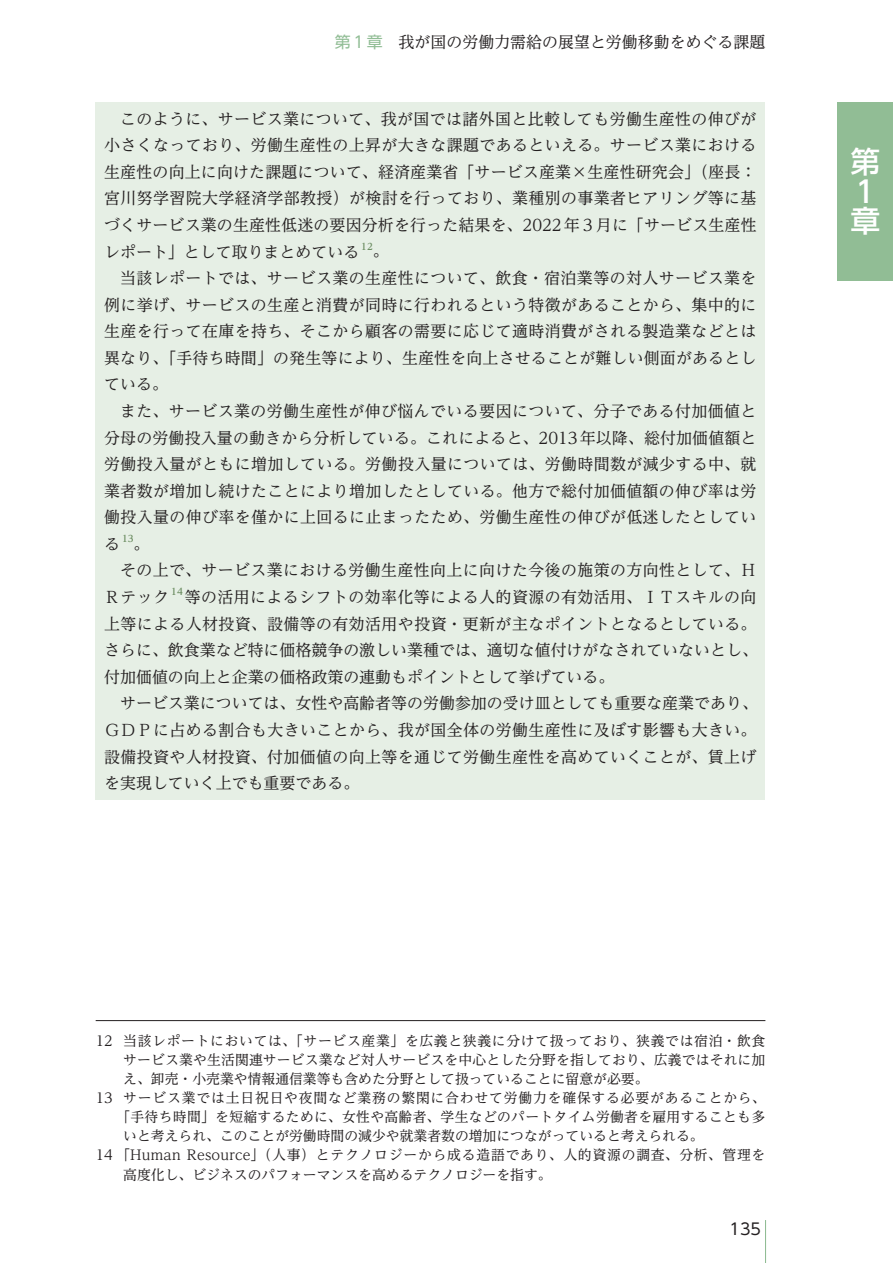
<style>
.page{position:relative;width:893px;height:1263px;background:#fff}
.page>*{position:absolute;margin:0;border:0;box-sizing:border-box;transform-origin:0 0}
.t1{font:500 29.7px/29.7px "UD Shin Go NT Pr 6 N";color:#fff}
.t2{font:15.9px/26.5px "UD Reimin Pr 6 N";letter-spacing:.025em;color:#231f20;text-align:justify}
.t3{font:15.9px "UD Reimin Pr 6 N";color:#231f20}
.t4{font:15.9px "UD Shin Go NT Pr 6 N";color:#231f20}
.t5{font:13.8px "UD Reimin Pr 6 N";letter-spacing:.015em;color:#231f20}
.t6{font:13.8px "UD Reimin Pr 6 N";letter-spacing:.055em;color:#231f20}
.t7{font:13.8px "UD Reimin Pr 6 N";letter-spacing:.05em;color:#231f20}
.t8{font:13.8px "UD Reimin Pr 6 N";letter-spacing:.06em;color:#231f20}
.t9{font:700 9.3px "UD Reimin Pr 6 N";color:#6d8e63}
.s1{font-family:"UD Shin Go NT Pr 6 N";color:#91bd95}
</style>
<div class="page">
<div style="left:96px;top:102px;width:669px;height:697px;background:#e6efe5"></div>
<hr style="left:96px;top:1020px;width:669px;height:1px;background:#231f20">
<hr style="left:765px;top:1220px;width:1px;height:43px;background:#91bd95">
<div style="left:838px;top:102px;width:55px;height:179px;background:#91bd95"></div>
<p class="t3" style="left:335px;top:29px;width:432px"><span class="s1">第１章</span> 我が国の労働力需給の展望と労働移動をめぐる課題</p>
<p class="t2" style="left:104px;top:105px;width:654px;text-indent:16px">このように、サービス業について、我が国では諸外国と比較しても労働生産性の伸びが小さくなっており、労働生産性の上昇が大きな課題であるといえる。サービス業における生産性の向上に向けた課題について、経済産業省「サービス産業×生産性研究会」（座長：宮川努学習院大学経済学部教授）が検討を行っており、業種別の事業者ヒアリング等に基づくサービス業の生産性低迷の要因分析を行った結果を、2022年３月に「サービス生産性レポート」として取りまとめている</p>
<p class="t9" style="left:361px;top:239px;width:13px">12</p>
<p class="t2" style="left:373px;top:238px;width:17px">。</p>
<p class="t2" style="left:120px;top:264px;width:638px">当該レポートでは、サービス業の生産性について、飲食・宿泊業等の対人サービス業を</p>
<p class="t2" style="left:104px;top:291px;width:654px">例に挙げ、サービスの生産と消費が同時に行われるという特徴があることから、集中的に</p>
<p class="t2" style="left:104px;top:317px;width:654px">生産を行って在庫を持ち、そこから顧客の需要に応じて適時消費がされる製造業などとは</p>
<p class="t2" style="left:104px;top:344px;width:654px">異なり、「手待ち時間」の発生等により、生産性を向上させることが難しい側面があるとし</p>
<p class="t2" style="left:104px;top:371px;width:65px">ている。</p>
<p class="t2" style="left:120px;top:397px;width:638px">また、サービス業の労働生産性が伸び悩んでいる要因について、分子である付加価値と</p>
<p class="t2" style="left:104px;top:424px;width:654px">分母の労働投入量の動きから分析している。これによると、2013年以降、総付加価値額と</p>
<p class="t2" style="left:104px;top:450px;width:654px">労働投入量がともに増加している。労働投入量については、労働時間数が減少する中、就</p>
<p class="t2" style="left:104px;top:477px;width:654px">業者数が増加し続けたことにより増加したとしている。他方で総付加価値額の伸び率は労</p>
<p class="t2" style="left:104px;top:503px;width:654px">働投入量の伸び率を僅かに上回るに止まったため、労働生産性の伸びが低迷したとしてい</p>
<p class="t2" style="left:104px;top:530px;width:17px">る</p>
<p class="t9" style="left:122px;top:531px;width:13px">13</p>
<p class="t2" style="left:134px;top:530px;width:17px">。</p>
<p class="t2" style="left:120px;top:557px;width:638px">その上で、サービス業における労働生産性向上に向けた今後の施策の方向性として、Ｈ</p>
<p class="t2" style="left:104px;top:583px;width:67px">Ｒテック</p>
<p class="t9" style="left:171px;top:584px;width:13px">14</p>
<p class="t2" style="left:104px;top:583px;width:655px;text-indent:81px">等の活用によるシフトの効率化等による人的資源の有効活用、ＩＴスキルの向上等による人材投資、設備等の有効活用や投資・更新が主なポイントとなるとしている。さらに、飲食業など特に価格競争の激しい業種では、適切な値付けがなされていないとし、付加価値の向上と企業の価格政策の連動もポイントとして挙げている。</p>
<p class="t2" style="left:104px;top:689px;width:655px;text-indent:16px">サービス業については、女性や高齢者等の労働参加の受け皿としても重要な産業であり、ＧＤＰに占める割合も大きいことから、我が国全体の労働生産性に及ぼす影響も大きい。設備投資や人材投資、付加価値の向上等を通じて労働生産性を高めていくことが、賃上げを実現していく上でも重要である。</p>
<h1 class="t1" style="left:850px;top:146px;width:30px">第<br>１章</h1>
<p class="t7" style="left:96px;top:1029px;width:671px">12 当該レポートにおいては、「サービス産業」を広義と狭義に分けて扱っており、狭義では宿泊・飲食</p>
<p class="t5" style="left:123px;top:1048px;width:644px">サービス業や生活関連サービス業など対人サービスを中心とした分野を指しており、広義ではそれに加</p>
<p class="t5" style="left:123px;top:1067px;width:527px">え、卸売・小売業や情報通信業等も含めた分野として扱っていることに留意が必要。</p>
<p class="t8" style="left:96px;top:1086px;width:671px">13 サービス業では土日祝日や夜間など業務の繁閑に合わせて労働力を確保する必要があることから、</p>
<p class="t5" style="left:116px;top:1105px;width:650px">「手待ち時間」を短縮するために、女性や高齢者、学生などのパートタイム労働者を雇用することも多</p>
<p class="t5" style="left:123px;top:1125px;width:582px">いと考えられ、このことが労働時間の減少や就業者数の増加につながっていると考えられる。</p>
<p class="t6" style="left:96px;top:1144px;width:671px">14 「Human Resource」（人事）とテクノロジーから成る造語であり、人的資源の調査、分析、管理を</p>
<p class="t5" style="left:123px;top:1163px;width:430px">高度化し、ビジネスのパフォーマンスを高めるテクノロジーを指す。</p>
<p class="t4" style="left:730px;top:1215px;width:33px">135</p>
</div>
